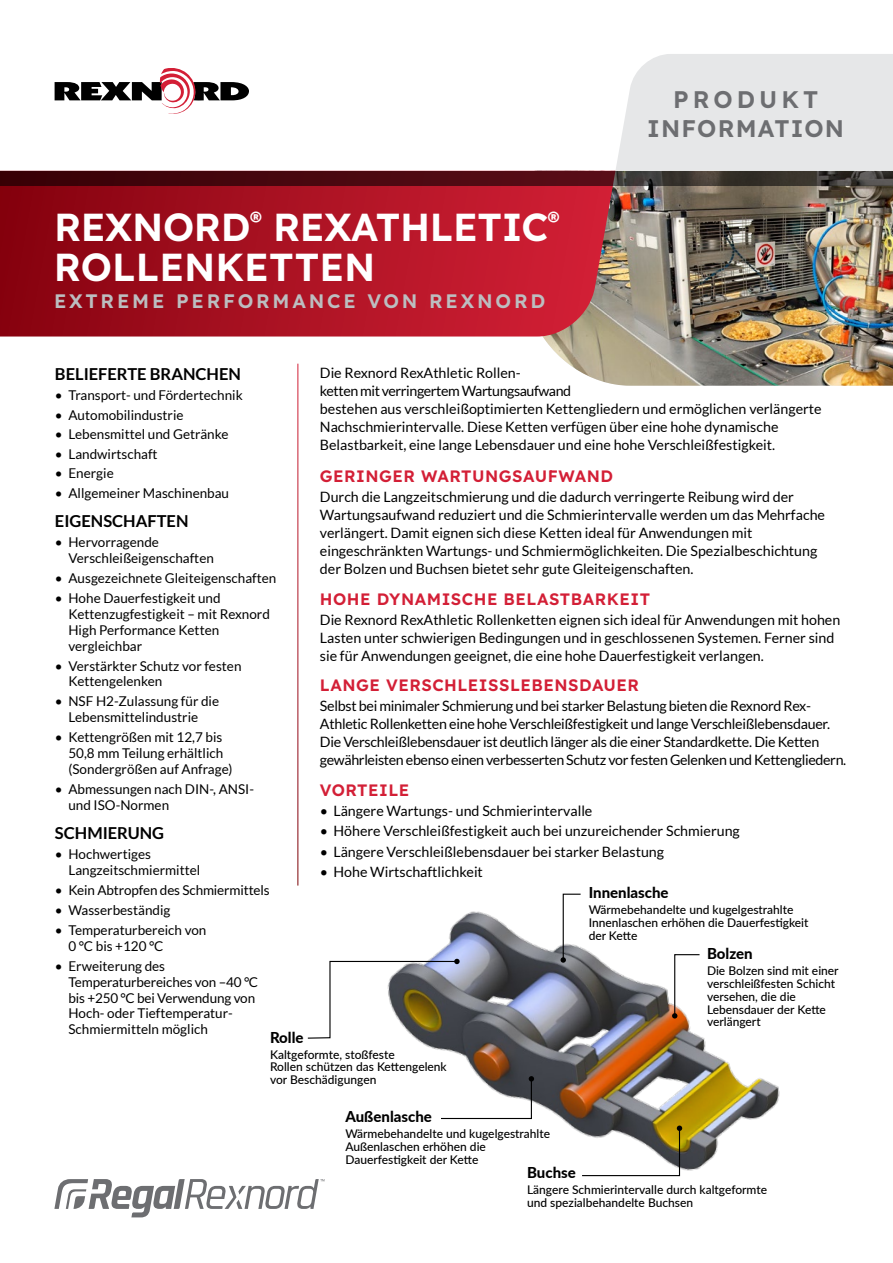
<style>
.page{position:relative;width:893px;height:1263px;background:#fff}
.page>*{position:absolute;margin:0;border:0;box-sizing:border-box;transform-origin:0 0}
.t1{font:39px/40.5px "Lexend";letter-spacing:-.01em;color:#fff}
.t2{font:24px/28.8px "Lexend";letter-spacing:.05em;color:#6d6e71;text-align:center}
.t3{font:19.5px "Lexend";letter-spacing:.145em;color:#bcbec0}
.t4{font:16.5px "Lexend";letter-spacing:.03em;color:#d31f36}
.t5{font:700 16.5px "Lato";color:#000}
.t6{font:800 15px "Lato";color:#000}
.t7{font:14.25px/18px "Lato";color:#000}
.t8{font:14.25px/18px "Lato";letter-spacing:-.02em;color:#000}
.t9{font:13.5px/15.8px "Lato";color:#000}
.t10{font:500 12px/12.8px "Lato";color:#000}
</style>
<div class="page">
<img style="left:535px;top:185px;width:358px;height:201px">
<svg style="left:54px;top:1179px;width:270px;height:38px"></svg>
<svg style="left:0;top:185px;width:615px;height:151px;background:#aa1525"></svg>
<svg style="left:0;top:171px;width:893px;height:14px;background:#45161a"></svg>
<div style="left:615px;top:54px;width:278px;height:117px;background:#e6e7e8"></div>
<svg style="left:55px;top:68px;width:194px;height:46px"></svg>
<img style="left:416px;top:911px;width:364px;height:260px">
<svg style="left:307px;top:959px;width:153px;height:80px"></svg>
<svg style="left:560px;top:893px;width:22px;height:70px"></svg>
<svg style="left:672px;top:953px;width:29px;height:65px"></svg>
<svg style="left:440px;top:1076px;width:94px;height:43px"></svg>
<svg style="left:581px;top:1125px;width:101px;height:52px"></svg>
<h1 class="t1" style="left:54px;top:204px;width:507px">REXNORD<sup>®</sup> REXATHLETIC<sup>®<br></sup>ROLLENKETTEN</h1>
<h3 class="t3" style="left:54px;top:287px;width:493px">EXTREME PERFORMANCE VON REXNORD</h3>
<h2 class="t2" style="left:647px;top:83px;width:198px">PRODUKT<br>INFORMATION</h2>
<p class="t7" style="left:320px;top:364px;width:503px">Die Rexnord RexAthletic Rollen-<br>ketten mit verringertem Wartungsaufwand<br>bestehen aus verschleißoptimierten Kettengliedern und ermöglichen verlängerte Nachschmierintervalle. Diese Ketten verfügen über eine hohe dynamische Belastbarkeit, eine lange Lebensdauer und eine hohe Verschleißfestigkeit.</p>
<p class="t4" style="left:320px;top:464px;width:295px">GERINGER WARTUNGSAUFWAND</p>
<p class="t7" style="left:320px;top:488px;width:507px">Durch die Langzeitschmierung und die dadurch verringerte Reibung wird der Wartungsaufwand reduziert und die Schmierintervalle werden um das Mehrfache verlängert. Damit eignen sich diese Ketten ideal für Anwendungen mit eingeschränkten Wartungs- und Schmiermöglichkeiten. Die Spezialbeschichtung der Bolzen und Buchsen bietet sehr gute Gleiteigenschaften.</p>
<p class="t4" style="left:320px;top:587px;width:332px">HOHE DYNAMISCHE BELASTBARKEIT</p>
<p class="t7" style="left:320px;top:610px;width:522px">Die Rexnord RexAthletic Rollenketten eignen sich ideal für Anwendungen mit hohen<br>Lasten unter schwierigen Bedingungen und in geschlossenen Systemen. Ferner sind sie für Anwendungen geeignet, die eine hohe Dauerfestigkeit verlangen.</p>
<p class="t4" style="left:320px;top:673px;width:321px">LANGE VERSCHLEISSLEBENSDAUER</p>
<p class="t8" style="left:320px;top:697px;width:528px">Selbst bei minimaler Schmierung und bei starker Belastung bieten die Rexnord Rex-Athletic Rollenketten eine hohe Verschleißfestigkeit und lange Verschleißlebensdauer.<br>Die Verschleißlebensdauer ist deutlich länger als die einer Standardkette. Die Ketten gewährleisten ebenso einen verbesserten Schutz vor festen Gelenken und Kettengliedern.</p>
<p class="t4" style="left:320px;top:778px;width:91px">VORTEILE</p>
<p class="t7" style="left:320px;top:802px;width:274px">• Längere Wartungs- und Schmierintervalle</p>
<p class="t7" style="left:320px;top:822px;width:421px">• Höhere Verschleißfestigkeit auch bei unzureichender Schmierung</p>
<p class="t7" style="left:320px;top:842px;width:346px">• Längere Verschleißlebensdauer bei starker Belastung</p>
<p class="t7" style="left:320px;top:862px;width:165px">• Hohe Wirtschaftlichkeit</p>
<p class="t5" style="left:55px;top:364px;width:188px">BELIEFERTE BRANCHEN</p>
<p class="t9" style="left:55px;top:387px;width:189px">• Transport- und Fördertechnik</p>
<p class="t9" style="left:55px;top:407px;width:130px">• Automobilindustrie</p>
<p class="t9" style="left:55px;top:426px;width:175px">• Lebensmittel und Getränke</p>
<p class="t9" style="left:55px;top:446px;width:104px">• Landwirtschaft</p>
<p class="t9" style="left:55px;top:465px;width:60px">• Energie</p>
<p class="t9" style="left:55px;top:486px;width:176px">• Allgemeiner Maschinenbau</p>
<p class="t5" style="left:55px;top:512px;width:135px">EIGENSCHAFTEN</p>
<p class="t9" style="left:68px;top:534px;width:147px;text-indent:-14px">• Hervorragende<br>Verschleißeigenschaften</p>
<p class="t9" style="left:55px;top:570px;width:223px">• Ausgezeichnete Gleiteigenschaften</p>
<p class="t9" style="left:68px;top:590px;width:203px;text-indent:-14px">• Hohe Dauerfestigkeit und<br>Kettenzugfestigkeit – mit Rexnord<br>High Performance Ketten vergleichbar</p>
<p class="t9" style="left:68px;top:658px;width:175px;text-indent:-14px">• Verstärkter Schutz vor festen<br>Kettengelenken</p>
<p class="t9" style="left:55px;top:693px;width:166px;text-align:center">• NSF H2-Zulassung für die<br>Lebensmittelindustrie</p>
<p class="t9" style="left:68px;top:729px;width:166px;text-indent:-14px">• Kettengrößen mit 12,7 bis<br>50,8 mm Teilung erhältlich (Sondergrößen auf Anfrage)</p>
<p class="t9" style="left:68px;top:781px;width:187px;line-height:16.5px;text-indent:-14px">• Abmessungen nach DIN-, ANSI&shy;und ISO-Normen</p>
<p class="t5" style="left:55px;top:824px;width:111px">SCHMIERUNG</p>
<p class="t9" style="left:68px;top:846px;width:133px;text-indent:-14px">• Hochwertiges<br>Langzeitschmiermittel</p>
<p class="t9" style="left:55px;top:882px;width:216px">• Kein Abtropfen des Schmiermittels</p>
<p class="t9" style="left:55px;top:902px;width:117px">• Wasserbeständig</p>
<p class="t9" style="left:68px;top:922px;width:139px;text-indent:-14px">• Temperaturbereich von<br>0 °C bis +120 °C</p>
<p class="t9" style="left:68px;top:958px;width:191px;text-indent:-14px">• Erweiterung des<br>Temperaturbereiches von –40 °C bis +250 °C bei Verwendung von<br>Hoch- oder Tieftemperatur-<br>Schmiermitteln möglich</p>
<p class="t6" style="left:589px;top:882px;width:81px">Innenlasche</p>
<p class="t10" style="left:589px;top:903px;width:221px">Wärmebehandelte und kugelgestrahlte<br>Innenlaschen erhöhen die Dauerfestigkeit der Kette</p>
<p class="t6" style="left:707px;top:943px;width:47px">Bolzen</p>
<p class="t10" style="left:707px;top:964px;width:133px">Die Bolzen sind mit einer verschleißfesten Schicht versehen, die die<br>Lebensdauer der Kette verlängert</p>
<p class="t6" style="left:270px;top:1026px;width:35px">Rolle</p>
<p class="t10" style="left:270px;top:1047px;width:178px">Kaltgeformte, stoßfeste<br>Rollen schützen das Kettengelenk vor Beschädigungen</p>
<p class="t6" style="left:345px;top:1106px;width:88px">Außenlasche</p>
<p class="t10" style="left:345px;top:1127px;width:206px">Wärmebehandelte und kugelgestrahlte<br>Außenlaschen erhöhen die<br>Dauerfestigkeit der Kette</p>
<p class="t6" style="left:527px;top:1161px;width:50px">Buchse</p>
<p class="t10" style="left:527px;top:1183px;width:242px">Längere Schmierintervalle durch kaltgeformte und spezialbehandelte Buchsen</p>
</div>
